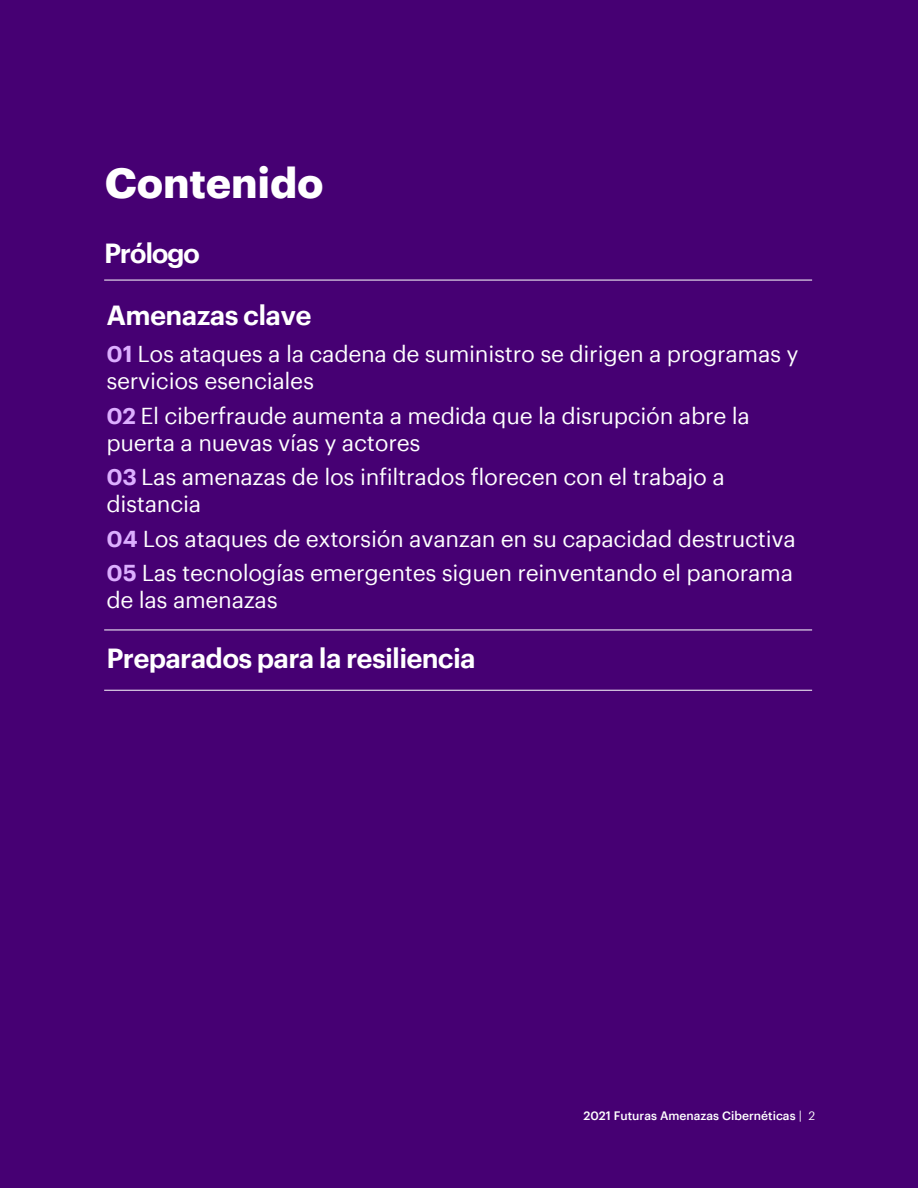
<style>
.page{position:relative;width:918px;height:1188px;background:#460073}
.page>*{position:absolute;margin:0;border:0;box-sizing:border-box;transform-origin:0 0}
.t1{font:700 42px "Graphik";letter-spacing:-.005em;color:#fff}
.t2{font:600 27px "Graphik";letter-spacing:-.03em;color:#fff}
.t3{font:600 27px "Graphik";letter-spacing:-.055em;color:#fff}
.t4{font:22.5px/27px "Graphik";letter-spacing:-.015em;color:#fff}
.t5{font:500 12px "Graphik";color:#fff}
.s1{font-weight:600;color:#dcafff}
.s2{font-weight:400}
</style>
<div class="page">
<hr style="left:104px;top:280px;width:708px;height:1px;background:#fff">
<hr style="left:104px;top:630px;width:708px;height:1px;background:#fff">
<hr style="left:104px;top:690px;width:708px;height:1px;background:#fff">
<h1 class="t1" style="left:105px;top:150px;width:221px">Contenido</h1>
<p class="t3" style="left:104px;top:232px;width:98px">Prólogo</p>
<p class="t2" style="left:106px;top:294px;width:207px">Amenazas clave</p>
<p class="t4" style="left:106px;top:339px;width:694px"><span class="s1">01</span> Los ataques a la cadena de suministro se dirigen a programas y servicios esenciales</p>
<p class="t4" style="left:106px;top:400px;width:645px"><span class="s1">02</span> El ciberfraude aumenta a medida que la disrupción abre la puerta a nuevas vías y actores</p>
<p class="t4" style="left:106px;top:462px;width:620px"><span class="s1">03</span> Las amenazas de los infiltrados florecen con el trabajo a distancia</p>
<p class="t4" style="left:106px;top:520px;width:691px;line-height:34.5px"><span class="s1">04</span> Los ataques de extorsión avanzan en su capacidad destructiva<br><span class="s1">05</span> Las tecnologías emergentes siguen reinventando el panorama</p>
<p class="t4" style="left:106px;top:585px;width:173px">de las amenazas</p>
<p class="t2" style="left:106px;top:637px;width:371px">Preparados para la resiliencia</p>
<p class="t5" style="left:583px;top:1106px;width:233px">2021 Futuras Amenazas Cibernéticas <span class="s2">| 2</span></p>
</div>
